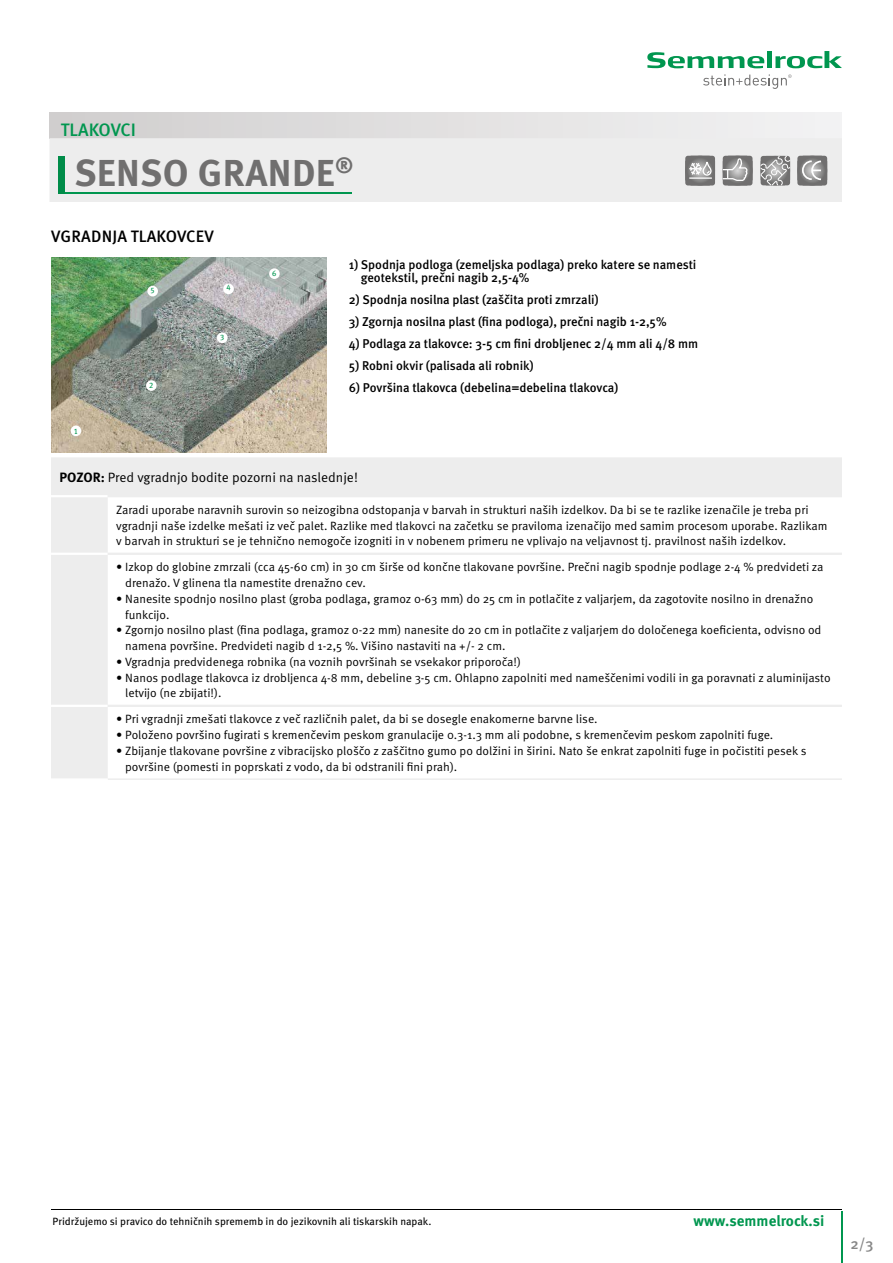
<style>
.page{position:relative;width:893px;height:1263px;background:#fff}
.page>*{position:absolute;margin:0;border:0;box-sizing:border-box;transform-origin:0 0}
.t1{font:700 37.5px "Meta Pro";letter-spacing:.01em;color:#706f6f}
.t2{font:500 18px "Meta Pro";color:#00964f}
.t3{font:500 16.5px "Meta Pro";letter-spacing:.01em;color:#000}
.t4{font:700 15px "Meta Pro";color:#00964f}
.t5{font:500 15px "Meta Pro";color:#878787}
.t6{font:13.5px "Meta Pro";color:#000}
.t7{font:500 12.75px/13.5px "Meta Pro";letter-spacing:-.005em;color:#000}
.t8{font:12px/15.8px "Meta Pro";color:#000}
.t9{font:10.5px "Meta Pro";color:#000}
.t10{font:7.95px "Meta Plus Book Caps";color:#00964f}
.s1{font-weight:700}
</style>
<div class="page">
<hr style="left:51px;top:1209px;width:791px;height:1px;background:#000">
<hr style="left:841px;top:1211px;width:1px;height:52px;background:#00964f">
<svg style="left:647px;top:52px;width:117px;height:16px"></svg>
<div style="left:767px;top:51px;width:5px;height:17px;background:#00964f"></div>
<svg style="left:775px;top:51px;width:67px;height:17px"></svg>
<svg style="left:703px;top:74px;width:89px;height:15px"></svg>
<svg style="left:51px;top:459px;width:791px;height:319px"></svg>
<hr style="left:51px;top:495px;width:57px;height:2px;background:#fff">
<hr style="left:51px;top:553px;width:57px;height:2px;background:#fff">
<hr style="left:51px;top:705px;width:57px;height:2px;background:#fff">
<hr style="left:108px;top:495px;width:734px;height:2px;background:#ededed">
<hr style="left:108px;top:553px;width:734px;height:2px;background:#ededed">
<hr style="left:108px;top:705px;width:734px;height:2px;background:#ededed">
<hr style="left:51px;top:457px;width:57px;height:2px;background:#ededed">
<hr style="left:108px;top:457px;width:734px;height:2px;background:#ededed">
<hr style="left:108px;top:778px;width:734px;height:2px;background:#ededed">
<img style="left:51px;top:258px;width:276px;height:195px">
<div style="left:71px;top:425px;width:10px;height:11px;background:#fff;border-radius:50%"></div>
<div style="left:147px;top:286px;width:11px;height:10px;background:#fff;border-radius:50%"></div>
<div style="left:217px;top:332px;width:11px;height:11px;background:#fff;border-radius:50%"></div>
<div style="left:223px;top:284px;width:11px;height:10px;background:#fff;border-radius:50%"></div>
<div style="left:269px;top:268px;width:11px;height:11px;background:#fff;border-radius:50%"></div>
<div style="left:146px;top:380px;width:11px;height:11px;background:#fff;border-radius:50%"></div>
<div style="left:49px;top:113px;width:793px;height:25px;background:linear-gradient(to right,#d0cece,#f3f3f4)"></div>
<div style="left:49px;top:138px;width:793px;height:64px;background:#ededed"></div>
<hr style="left:58px;top:193px;width:294px;height:1px;background:#00964f">
<div style="left:58px;top:156px;width:7px;height:38px;background:#008c49"></div>
<div style="left:723px;top:156px;width:29px;height:29px;background:#706f6f;border-radius:3px"></div>
<div style="left:725px;top:158px;width:25px;height:25px;background:#777776;border-radius:50%"></div>
<div style="left:726px;top:159px;width:24px;height:24px;background:#7c7b7b;border-radius:50%"></div>
<div style="left:726px;top:159px;width:23px;height:23px;background:#838382;border-radius:50%"></div>
<svg style="left:721px;top:158px;width:27px;height:24px"></svg>
<div style="left:685px;top:156px;width:30px;height:29px;background:#706f6f;border-radius:3px"></div>
<div style="left:687px;top:158px;width:26px;height:25px;background:#777776;border-radius:50%"></div>
<div style="left:688px;top:159px;width:24px;height:24px;background:#7c7b7b;border-radius:50%"></div>
<div style="left:689px;top:159px;width:22px;height:23px;background:#838382;border-radius:50%"></div>
<div style="left:689px;top:160px;width:22px;height:21px;background:#878787;border-radius:50%"></div>
<div style="left:690px;top:161px;width:20px;height:20px;background:#8c8c8b;border-radius:50%"></div>
<div style="left:691px;top:161px;width:18px;height:19px;background:#929292;border-radius:50%"></div>
<svg style="left:689px;top:161px;width:23px;height:18px"></svg>
<div style="left:797px;top:156px;width:30px;height:29px;background:#706f6f;border-radius:3px"></div>
<div style="left:800px;top:158px;width:25px;height:25px;background:#777776;border-radius:50%"></div>
<div style="left:800px;top:159px;width:24px;height:24px;background:#7c7b7b;border-radius:50%"></div>
<div style="left:801px;top:159px;width:23px;height:23px;background:#838382;border-radius:50%"></div>
<svg style="left:802px;top:160px;width:20px;height:21px"></svg>
<svg style="left:759px;top:142px;width:32px;height:55px;background:#c4c3c3"></svg>
<h2 class="t2" style="left:61px;top:119px;width:77px">TLAKOVCI</h2>
<h1 class="t1" style="left:74px;top:149px;width:281px">SENSO GRANDE<sup>®</sup></h1>
<h3 class="t3" style="left:51px;top:226px;width:164px">VGRADNJA TLAKOVCEV</h3>
<p class="t10" style="left:151px;top:286px;width:6px">5</p>
<p class="t10" style="left:226px;top:283px;width:6px">4</p>
<p class="t10" style="left:74px;top:427px;width:6px">1</p>
<p class="t10" style="left:149px;top:381px;width:6px">2</p>
<p class="t10" style="left:220px;top:333px;width:6px">3</p>
<p class="t10" style="left:272px;top:269px;width:6px">6</p>
<p class="t7" style="left:361px;top:258px;width:337px;text-indent:-12px">1) Spodnja podloga (zemeljska podlaga) preko katere se namesti geotekstil, prečni nagib 2,5-4%</p>
<p class="t7" style="left:349px;top:293px;width:251px">2) Spodnja nosilna plast (zaščita proti zmrzali)</p>
<p class="t7" style="left:349px;top:315px;width:319px">3) Zgornja nosilna plast (fina podloga), prečni nagib 1-2,5%</p>
<p class="t7" style="left:349px;top:337px;width:351px">4) Podlaga za tlakovce: 3-5 cm fini drobljenec 2/4 mm ali 4/8 mm</p>
<p class="t7" style="left:349px;top:359px;width:186px">5) Robni okvir (palisada ali robnik)</p>
<p class="t7" style="left:349px;top:381px;width:271px">6) Površina tlakovca (debelina=debelina tlakovca)</p>
<p class="t6" style="left:60px;top:469px;width:300px"><span class="s1">POZOR:</span> Pred vgradnjo bodite pozorni na naslednje!</p>
<p class="t8" style="left:116px;top:502px;width:713px">Zaradi uporabe naravnih surovin so neizogibna odstopanja v barvah in strukturi naših izdelkov. Da bi se te razlike izenačile je treba pri vgradnji naše izdelke mešati iz več palet. Razlike med tlakovci na začetku se praviloma izenačijo med samim procesom uporabe. Razlikam v barvah in strukturi se je tehnično nemogoče izogniti in v nobenem primeru ne vplivajo na veljavnost tj. pravilnost naših izdelkov.</p>
<p class="t8" style="left:125px;top:560px;width:700px;text-indent:-9px">• Izkop do globine zmrzali (cca 45-60 cm) in 30 cm širše od končne tlakovane površine. Prečni nagib spodnje podlage 2-4 % predvideti za drenažo. V glinena tla namestite drenažno cev.</p>
<p class="t8" style="left:125px;top:591px;width:689px;text-indent:-9px">• Nanesite spodnjo nosilno plast (groba podlaga, gramoz 0-63 mm) do 25 cm in potlačite z valjarjem, da zagotovite nosilno in drenažno funkcijo.</p>
<p class="t8" style="left:125px;top:623px;width:698px;text-indent:-9px">• Zgornjo nosilno plast (fina podlaga, gramoz 0-22 mm) nanesite do 20 cm in potlačite z valjarjem do določenega koeficienta, odvisno od namena površine. Predvideti nagib d 1-2,5 %. Višino nastaviti na +/- 2 cm.</p>
<p class="t8" style="left:116px;top:654px;width:406px">• Vgradnja predvidenega robnika (na voznih površinah se vsekakor priporoča!)</p>
<p class="t8" style="left:125px;top:670px;width:707px;text-indent:-9px">• Nanos podlage tlakovca iz drobljenca 4-8 mm, debeline 3-5 cm. Ohlapno zapolniti med nameščenimi vodili in ga poravnati z aluminijasto letvijo (ne zbijati!).</p>
<p class="t8" style="left:116px;top:712px;width:483px">• Pri vgradnji zmešati tlakovce z več različnih palet, da bi se dosegle enakomerne barvne lise.</p>
<p class="t8" style="left:116px;top:727px;width:659px">• Položeno površino fugirati s kremenčevim peskom granulacije 0.3-1.3 mm ali podobne, s kremenčevim peskom zapolniti fuge.</p>
<p class="t8" style="left:125px;top:743px;width:683px;text-indent:-9px">• Zbijanje tlakovane površine z vibracijsko ploščo z zaščitno gumo po dolžini in širini. Nato še enkrat zapolniti fuge in počistiti pesek s površine (pomesti in poprskati z vodo, da bi odstranili fini prah).</p>
<p class="t9" style="left:53px;top:1214px;width:380px">Pridržujemo si pravico do tehničnih sprememb in do jezikovnih ali tiskarskih napak.</p>
<p class="t4" style="left:693px;top:1211px;width:132px">www.semmelrock.si</p>
<p class="t5" style="left:850px;top:1234px;width:25px">2/3</p>
</div>
